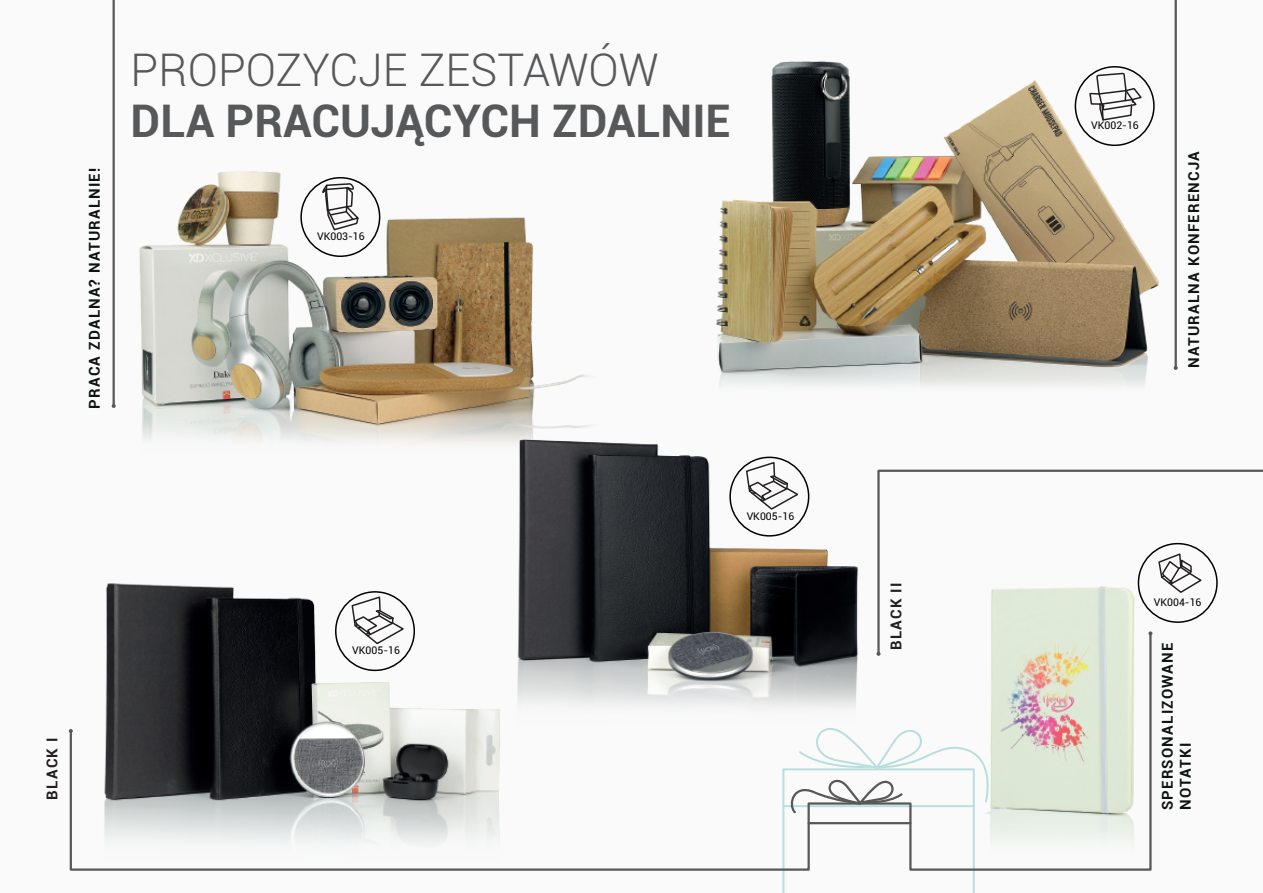
<style>
.page{position:relative;width:1263px;height:893px;background:#fff}
.page>*{position:absolute;margin:0;border:0;box-sizing:border-box;transform-origin:0 0}
.t1{font:700 45px "Roboto";color:#57585a}
.t2{font:300 45px "Roboto";color:#57585a}
.t3{font:700 15px/18px "Roboto";letter-spacing:.08em;color:#0f1313}
.t4{font:700 15px "Roboto";letter-spacing:.08em;color:#231f20}
.t5{font:10.5px "Roboto";color:#000001}
</style>
<div class="page">
<div style="left:0;top:0;width:1263px;height:892px;background:#fafafa"></div>
<img style="left:716px;top:61px;width:458px;height:325px">
<svg style="left:69px;top:656px;width:1083px;height:215px"></svg>
<hr style="left:1174px;top:0;width:3px;height:368px;background:#57585a">
<svg style="left:921px;top:469px;width:342px;height:187px"></svg>
<hr style="left:113px;top:0;width:2px;height:406px;background:#57585a">
<svg style="left:782px;top:728px;width:207px;height:165px"></svg>
<svg style="left:69px;top:729px;width:4px;height:4px"></svg>
<svg style="left:1148px;top:631px;width:4px;height:4px"></svg>
<img style="left:971px;top:570px;width:176px;height:284px">
<img style="left:73px;top:583px;width:479px;height:278px">
<img style="left:111px;top:106px;width:479px;height:336px">
<img style="left:472px;top:429px;width:449px;height:299px">
<svg style="left:321px;top:149px;width:40px;height:82px"></svg>
<div style="left:300px;top:177px;width:80px;height:80px;border:2px solid #000001;border-radius:50%"></div>
<svg style="left:1157px;top:529px;width:47px;height:65px"></svg>
<div style="left:1138px;top:543px;width:80px;height:80px;border:2px solid #000001;border-radius:50%"></div>
<svg style="left:745px;top:461px;width:55px;height:50px"></svg>
<div style="left:729px;top:457px;width:80px;height:80px;border:2px solid #000001;border-radius:50%"></div>
<svg style="left:351px;top:595px;width:55px;height:50px"></svg>
<div style="left:335px;top:591px;width:80px;height:80px;border:2px solid #000001;border-radius:50%"></div>
<svg style="left:1088px;top:73px;width:55px;height:49px"></svg>
<div style="left:1075px;top:66px;width:80px;height:80px;border:2px solid #000001;border-radius:50%"></div>
<p class="t3" style="left:85px;top:408px;width:242px;rotate:-90deg">PRACA ZDALNA? NATURALNIE!</p>
<h1 class="t2" style="left:131px;top:38px;width:530px">PROPOZYCJE ZESTAWÓW</h1>
<h1 class="t1" style="left:131px;top:89px;width:601px">DLA PRACUJĄCYCH ZDALNIE</h1>
<p class="t5" style="left:317px;top:229px;width:49px">VK003-16</p>
<p class="t5" style="left:747px;top:509px;width:49px">VK005-16</p>
<p class="t4" style="left:42px;top:799px;width:63px;rotate:-90deg">BLACK I</p>
<p class="t5" style="left:352px;top:643px;width:49px">VK005-16</p>
<p class="t4" style="left:886px;top:650px;width:69px;rotate:-90deg">BLACK II</p>
<p class="t5" style="left:1091px;top:118px;width:49px">VK002-16</p>
<p class="t3" style="left:1184px;top:368px;width:218px;rotate:-90deg">NATURALNA KONFERENCJA</p>
<p class="t5" style="left:1154px;top:595px;width:49px">VK004-16</p>
<p class="t3" style="left:1158px;top:810px;width:169px;rotate:-90deg">SPERSONALIZOWANE<br>NOTATKI</p>
</div>
